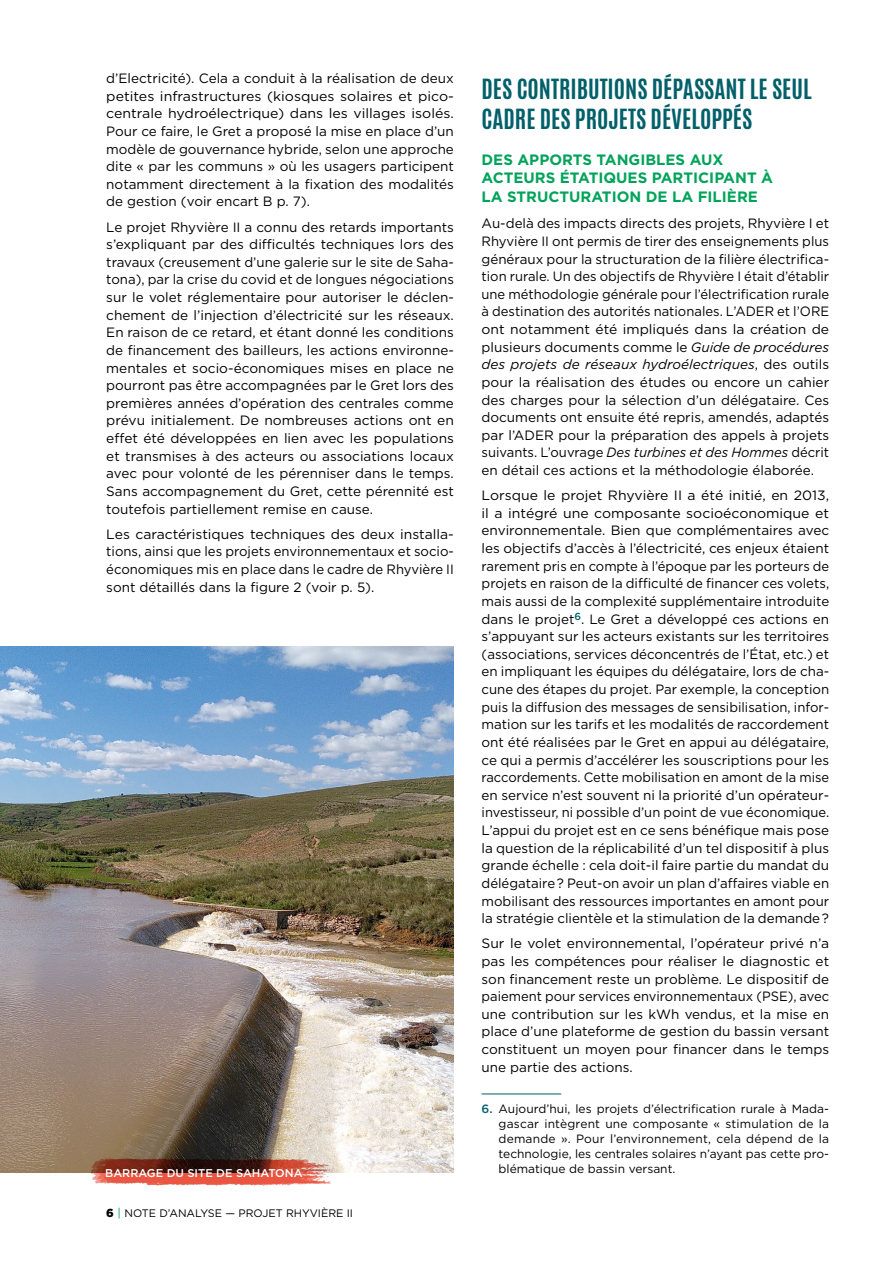
<style>
.page{position:relative;width:893px;height:1263px;background:#fff}
.page>*{position:absolute;margin:0;border:0;box-sizing:border-box;transform-origin:0 0}
.t1{font:700 23.25px/30px "Antonio";color:#00606a}
.t2{font:700 15px/18.8px "Gotham";color:#00a35a}
.t3{font:13.5px/17.7px "Gotham";color:#000;text-align:justify}
.t4{font:13.5px/17.7px "Gotham";color:#000;text-align:justify;scale:1.04 1}
.t5{font:12px/15px "Gotham";color:#000;text-align:justify}
.t6{font:500 11.25px "Gotham";color:#fff}
.t7{font:10.8px "Gotham";color:#000}
.s1{font-style:italic}
.s2{font-weight:500;color:#00606a}
.s3{font-weight:900;font-size:11.7px}
.s4{font-size:11.7px;color:#00a35a}
</style>
<div class="page">
<hr style="left:482px;top:1093px;width:79px;height:1px;background:#00606a">
<img style="left:0;top:646px;width:454px;height:527px">
<img style="left:68px;top:1155px;width:286px;height:31px">
<p class="t3" style="left:106px;top:69px;width:349px">d’Electricité). Cela a conduit à la réalisation de deux petites infrastructures (kiosques solaires et pico&shy;centrale hydroélectrique) dans les villages isolés.<br>Pour ce faire, le Gret a proposé la mise en place d’un modèle de gouvernance hybride, selon une approche dite « par les communs » où les usagers participent notamment directement à la fixation des modalités de gestion (voir encart B p. 7).</p>
<p class="t3" style="left:106px;top:218px;width:349px">Le projet Rhyvière II a connu des retards importants s’expliquant par des difficultés techniques lors des travaux (creusement d’une galerie sur le site de Saha&shy;tona), par la crise du covid et de longues négociations sur le volet réglementaire pour autoriser le déclen&shy;chement de l’injection d’électricité sur les réseaux.<br>En raison de ce retard, et étant donné les conditions de financement des bailleurs, les actions environne&shy;mentales et socio-économiques mises en place ne pourront pas être accompagnées par le Gret lors des premières années d’opération des centrales comme prévu initialement. De nombreuses actions ont en effet été développées en lien avec les populations et transmises à des acteurs ou associations locaux avec pour volonté de les pérenniser dans le temps.<br>Sans accompagnement du Gret, cette pérennité est toutefois partiellement remise en cause.</p>
<p class="t3" style="left:106px;top:525px;width:349px">Les caractéristiques techniques des deux installa&shy;tions, ainsi que les projets environnementaux et socio&shy;économiques mis en place dans le cadre de Rhyvière II sont détaillés dans la figure 2 (voir p. 5).</p>
<h1 class="t1" style="left:482px;top:74px;width:332px">DES CONTRIBUTIONS DÉPASSANT LE SEUL<br>CADRE DES PROJETS DÉVELOPPÉS</h1>
<p class="t2" style="left:482px;top:150px;width:293px">DES APPORTS TANGIBLES AUX<br>ACTEURS ÉTATIQUES PARTICIPANT À<br>LA STRUCTURATION DE LA FILIÈRE</p>
<p class="t3" style="left:482px;top:214px;width:349px">Au-delà des impacts directs des projets, Rhyvière I et Rhyvière II ont permis de tirer des enseignements plus généraux pour la structuration de la filière électrifica&shy;tion rurale. Un des objectifs de Rhyvière I était d’établir une méthodologie générale pour l’électrification rurale à destination des autorités nationales. L’ADER et l’ORE ont notamment été impliqués dans la création de plusieurs documents comme le <span class="s1">Guide de procédures des projets de réseaux hydroélectriques</span>, des outils pour la réalisation des études ou encore un cahier des charges pour la sélection d’un délégataire. Ces documents ont ensuite été repris, amendés, adaptés par l’ADER pour la préparation des appels à projets suivants. L’ouvrage <span class="s1">Des turbines et des Hommes</span> décrit en détail ces actions et la méthodologie élaborée.</p>
<p class="t4" style="left:482px;top:486px;width:336px">Lorsque le projet Rhyvière II a été initié, en 2013, il a intégré une composante socioéconomique et environnementale. Bien que complémentaires avec les objectifs d’accès à l’électricité, ces enjeux étaient rarement pris en compte à l’époque par les porteurs de projets en raison de la difficulté de financer ces volets, mais aussi de la complexité supplémentaire introduite dans le projet<sup>6</sup>. Le Gret a développé ces actions en s’appuyant sur les acteurs existants sur les territoires (associations, services déconcentrés de l’État, etc.) et en impliquant les équipes du délégataire, lors de cha&shy;cune des étapes du projet. Par exemple, la conception puis la diffusion des messages de sensibilisation, infor&shy;mation sur les tarifs et les modalités de raccordement ont été réalisées par le Gret en appui au délégataire, ce qui a permis d’accélérer les souscriptions pour les raccordements. Cette mobilisation en amont de la mise en service n’est souvent ni la priorité d’un opérateur&shy;investisseur, ni possible d’un point de vue économique.<br>L’appui du projet est en ce sens bénéfique mais pose la question de la réplicabilité d’un tel dispositif à plus grande échelle : cela doit-il faire partie du mandat du délégataire ? Peut-on avoir un plan d’affaires viable en mobilisant des ressources importantes en amont pour la stratégie clientèle et la stimulation de la demande ?</p>
<p class="t3" style="left:482px;top:934px;width:349px">Sur le volet environnemental, l’opérateur privé n’a pas les compétences pour réaliser le diagnostic et son financement reste un problème. Le dispositif de paiement pour services environnementaux (PSE), avec une contribution sur les kWh vendus, et la mise en place d’une plateforme de gestion du bassin versant constituent un moyen pour financer dans le temps une partie des actions.</p>
<p class="t5" style="left:499px;top:1101px;width:332px;text-indent:-17px"><span class="s2">6.</span> Aujourd’hui, les projets d’électrification rurale à Mada&shy;gascar intègrent une composante « stimulation de la demande ». Pour l’environnement, cela dépend de la technologie, les centrales solaires n’ayant pas cette pro-</p>
<p class="t6" style="left:105px;top:1165px;width:199px">BARRAGE DU SITE DE SAHATONA</p>
<p class="t5" style="left:499px;top:1161px;width:178px">blématique de bassin versant.</p>
<p class="t7" style="left:106px;top:1206px;width:248px"><span class="s3">6</span> <span class="s4">|</span> NOTE D’ANALYSE — PROJET RHYVIÈRE II</p>
</div>
